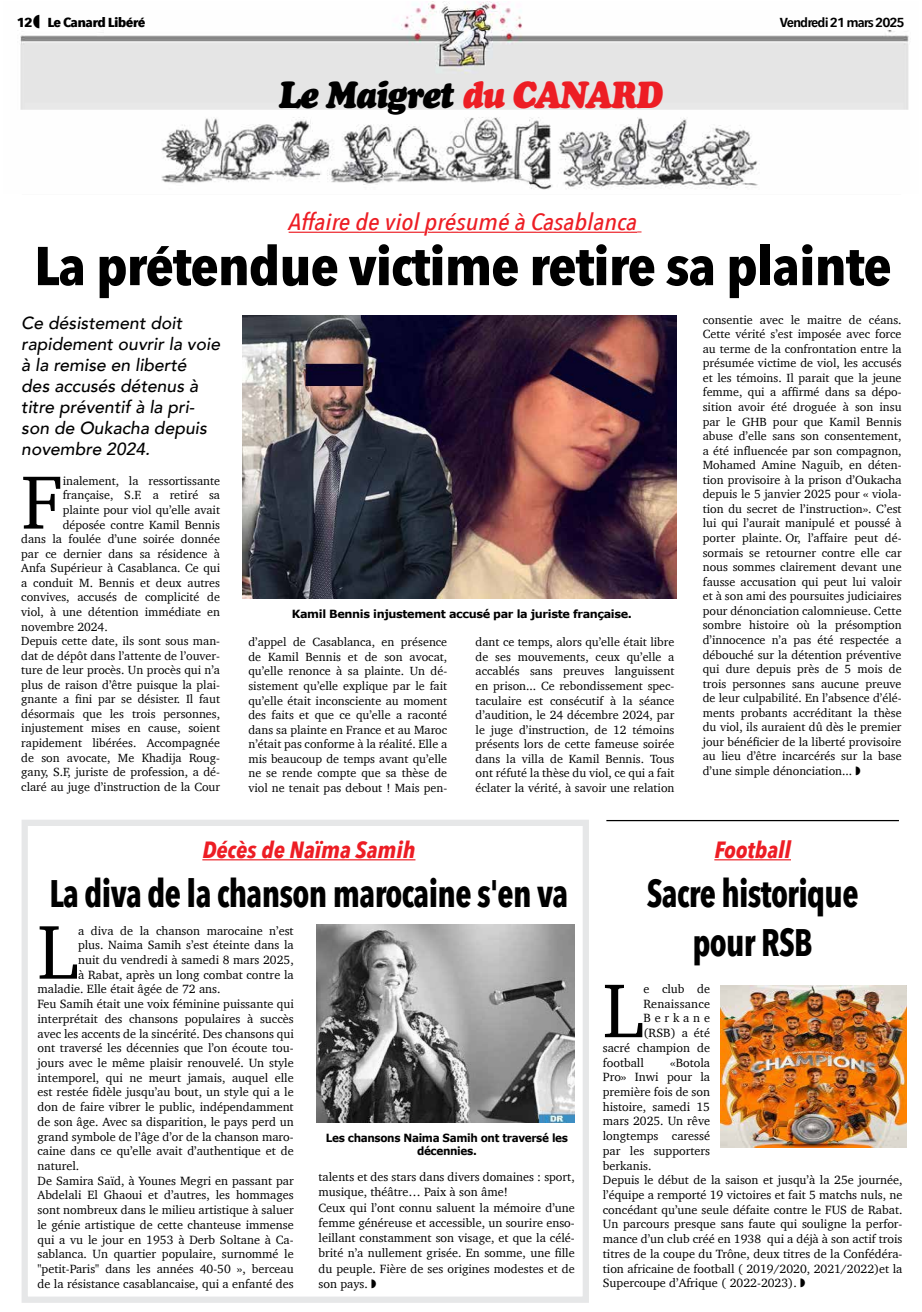
<style>
.page{position:relative;width:922px;height:1312px;background:#fff}
.page>*{position:absolute;margin:0;border:0;box-sizing:border-box;transform-origin:0 0}
.t1{font:78px "Charter";color:#000}
.t2{font:77.12px "Charter";color:#000}
.t3{font:700 54px "Avenir Next Condensed";letter-spacing:-.02em;color:#000;scale:1.11 1}
.t4{font:700 38.25px/48.8px "Avenir Next Condensed";letter-spacing:-.02em;color:#000;text-align:center;scale:.89 1}
.t5{font:italic 37.5px "Cooper Black Std";letter-spacing:-.04em;color:#000;scale:.9 1}
.t6{font:italic 500 23.5px "Avenir Next Condensed";color:#ed1d24;scale:1.15 1}
.t7{font:italic 700 23.5px "Avenir Next Condensed";color:#ed1d24}
.t8{font:italic 500 17.5px/21px "Avenir";color:#000}
.t9{font:600 13px "Avenir Next Condensed";letter-spacing:-.06em;color:#000;scale:1.25 1}
.t10{font:700 13px "Avenir Next Condensed";letter-spacing:-.04em;color:#000;scale:1.25 1}
.t11{font:12.25px/14.8px "Charter";color:#000}
.t12{font:12.25px "Charter";letter-spacing:.315em;color:#000}
.t13{font:12.12px/14.5px "Charter";color:#000;text-align:justify}
.t14{font:700 11.25px "Verdana";letter-spacing:-.03em;color:#000}
.t15{font:700 11.25px/13.5px "Verdana";letter-spacing:-.03em;color:#000;text-align:center;scale:.93 1}
.s1{color:#ed1d24}
</style>
<div class="page">
<hr style="left:22px;top:193px;width:879px;height:1px;background:#bcbec0">
<img style="left:20px;top:2px;width:889px;height:188px">
<div style="left:22px;top:819px;width:566px;height:483px;border:6px solid #e6e7e8"></div>
<hr style="left:202px;top:859px;width:213px;height:1px;background:#ed1d24">
<hr style="left:714px;top:859px;width:76px;height:1px;background:#ed1d24">
<img style="left:317px;top:924px;width:257px;height:198px">
<svg style="left:288px;top:231px;width:354px;height:2px"></svg>
<img style="left:242px;top:315px;width:434px;height:284px">
<hr style="left:606px;top:819px;width:292px;height:2px;background:#000">
<img style="left:720px;top:985px;width:185px;height:161px">
<svg style="left:33px;top:15px;width:6px;height:13px"></svg>
<p class="t10" style="left:17px;top:14px;width:104px">12 Le Canard Libéré</p>
<p class="t9" style="left:779px;top:11px;width:101px">Vendredi 21 mars 2025</p>
<h3 class="t5" style="left:278px;top:72px;width:428px">Le Maigret <span class="s1">du CANARD</span></h3>
<h3 class="t6" style="left:288px;top:208px;width:304px">Affaire de viol présumé à Casablanca</h3>
<h3 class="t3" style="left:34px;top:233px;width:773px">La prétendue victime retire sa plainte</h3>
<h3 class="t8" style="left:21px;top:313px;width:200px">Ce désistement doit rapidement ouvrir la voie à la remise en liberté<br>des accusés détenus à titre préventif à la pri&shy;son de Oukacha depuis novembre 2024.</h3>
<h2 class="t2" style="left:21px;top:435px;width:43px">F</h2>
<p class="t13" style="left:63px;top:473px;width:159px">inalement, la ressortissante</p>
<p class="t13" style="left:63px;top:488px;width:159px">française, S.F. a retiré sa</p>
<p class="t13" style="left:63px;top:502px;width:159px">plainte pour viol qu’elle avait</p>
<p class="t13" style="left:63px;top:517px;width:159px">déposée contre Kamil Bennis</p>
<p class="t13" style="left:21px;top:531px;width:200px">dans la foulée d’une soirée donnée</p>
<p class="t13" style="left:21px;top:546px;width:200px">par ce dernier dans sa résidence à</p>
<p class="t13" style="left:21px;top:560px;width:200px">Anfa Supérieur à Casablanca. Ce qui</p>
<p class="t13" style="left:21px;top:575px;width:200px">a conduit M. Bennis et deux autres</p>
<p class="t13" style="left:21px;top:589px;width:200px">convives, accusés de complicité de</p>
<p class="t13" style="left:21px;top:604px;width:200px">viol, à une détention immédiate en</p>
<p class="t13" style="left:21px;top:619px;width:88px">novembre 2024.</p>
<p class="t13" style="left:21px;top:633px;width:200px">Depuis cette date, ils sont sous man-</p>
<p class="t13" style="left:21px;top:648px;width:200px">dat de dépôt dans l’attente de l’ouver-</p>
<p class="t13" style="left:21px;top:662px;width:200px">ture de leur procès. Un procès qui n’a</p>
<p class="t13" style="left:21px;top:677px;width:200px">plus de raison d’être puisque la plai-</p>
<p class="t13" style="left:21px;top:691px;width:200px">gnante a fini par se désister. Il faut</p>
<p class="t13" style="left:21px;top:706px;width:200px">désormais que les trois personnes,</p>
<p class="t13" style="left:21px;top:720px;width:200px">injustement mises en cause, soient</p>
<p class="t13" style="left:21px;top:735px;width:200px">rapidement libérées. Accompagnée</p>
<p class="t13" style="left:21px;top:749px;width:200px">de son avocate, Me Khadija Roug-</p>
<p class="t13" style="left:21px;top:764px;width:200px">gany, S.F, juriste de profession, a dé-</p>
<p class="t13" style="left:21px;top:779px;width:200px">claré au juge d’instruction de la Cour</p>
<p class="t14" style="left:292px;top:606px;width:341px">Kamil Bennis injustement accusé par la juriste française.</p>
<p class="t13" style="left:248px;top:634px;width:200px">d’appel de Casablanca, en présence de Kamil Bennis et de son avocat, qu’elle renonce à sa plainte. Un dé&shy;sistement qu’elle explique par le fait qu’elle était inconsciente au moment des faits et que ce qu’elle a raconté dans sa plainte en France et au Maroc n’était pas conforme à la réalité. Elle a mis beaucoup de temps avant qu’elle ne se rende compte que sa thèse de viol ne tenait pas debout ! Mais pen-</p>
<p class="t13" style="left:475px;top:634px;width:200px">dant ce temps, alors qu’elle était libre de ses mouvements, ceux qu’elle a accablés sans preuves languissent en prison... Ce rebondissement spec&shy;taculaire est consécutif à la séance d’audition, le 24 décembre 2024, par le juge d’instruction, de 12 témoins présents lors de cette fameuse soirée dans la villa de Kamil Bennis. Tous ont réfuté la thèse du viol, ce qui a fait éclater la vérité, à savoir une relation</p>
<p class="t13" style="left:702px;top:312px;width:200px">consentie avec le maitre de céans.<br>Cette vérité s’est imposée avec force au terme de la confrontation entre la présumée victime de viol, les accusés et les témoins. Il parait que la jeune femme, qui a affirmé dans sa dépo&shy;sition avoir été droguée à son insu par le GHB pour que Kamil Bennis abuse d’elle sans son consentement, a été influencée par son compagnon, Mohamed Amine Naguib, en déten&shy;tion provisoire à la prison d’Oukacha depuis le 5 janvier 2025 pour « viola&shy;tion du secret de l’instruction». C’est lui qui l’aurait manipulé et poussé à porter plainte. Or, l’affaire peut dé&shy;sormais se retourner contre elle car nous sommes clairement devant une fausse accusation qui peut lui valoir et à son ami des poursuites judiciaires pour dénonciation calomnieuse. Cette sombre histoire où la présomption d’innocence n’a pas été respectée a débouché sur la détention préventive qui dure depuis près de 5 mois de trois personnes sans aucune preuve de leur culpabilité. En l’absence d’élé&shy;ments probants accréditant la thèse du viol, ils auraient dû dès le premier jour bénéficier de la liberté provisoire au lieu d’être incarcérés sur la base d’une simple dénonciation...</p>
<h3 class="t7" style="left:202px;top:835px;width:214px">Décès de Naïma Samih</h3>
<h3 class="t4" style="left:49px;top:868px;width:584px">La diva de la chanson marocaine s'en va</h3>
<h1 class="t1" style="left:38px;top:884px;width:42px">L</h1>
<p class="t11" style="left:78px;top:922px;width:217px">a diva de la chanson marocaine n’est</p>
<p class="t11" style="left:78px;top:937px;width:217px">plus. Naima Samih s’est éteinte dans la</p>
<p class="t11" style="left:78px;top:952px;width:217px">nuit du vendredi à samedi 8 mars 2025,</p>
<p class="t11" style="left:78px;top:966px;width:217px">à Rabat, après un long combat contre la</p>
<p class="t11" style="left:38px;top:981px;width:184px">maladie. Elle était âgée de 72 ans.</p>
<p class="t11" style="left:38px;top:996px;width:258px">Feu Samih était une voix féminine puissante qui</p>
<p class="t11" style="left:38px;top:1010px;width:258px">interprétait des chansons populaires à succès</p>
<p class="t11" style="left:38px;top:1025px;width:258px">avec les accents de la sincérité. Des chansons qui</p>
<p class="t11" style="left:38px;top:1040px;width:258px">ont traversé les décennies que l’on écoute tou-</p>
<p class="t11" style="left:38px;top:1054px;width:258px">jours avec le même plaisir renouvelé. Un style</p>
<p class="t11" style="left:38px;top:1069px;width:258px">intemporel, qui ne meurt jamais, auquel elle</p>
<p class="t11" style="left:38px;top:1084px;width:257px">est restée fidèle jusqu’au bout, un style qui a le</p>
<p class="t11" style="left:38px;top:1099px;width:258px">don de faire vibrer le public, indépendamment</p>
<p class="t11" style="left:38px;top:1113px;width:258px">de son âge. Avec sa disparition, le pays perd un</p>
<p class="t11" style="left:38px;top:1128px;width:258px">grand symbole de l’âge d’or de la chanson maro-</p>
<p class="t11" style="left:38px;top:1143px;width:258px">caine dans ce qu’elle avait d’authentique et de</p>
<p class="t11" style="left:38px;top:1157px;width:43px">naturel.</p>
<p class="t11" style="left:38px;top:1172px;width:258px">De Samira Saïd, à Younes Megri en passant par</p>
<p class="t11" style="left:38px;top:1187px;width:258px">Abdelali El Ghaoui et d’autres, les hommages</p>
<p class="t11" style="left:38px;top:1202px;width:258px">sont nombreux dans le milieu artistique à saluer</p>
<p class="t11" style="left:38px;top:1216px;width:258px">le génie artistique de cette chanteuse immense</p>
<p class="t11" style="left:38px;top:1231px;width:258px">qui a vu le jour en 1953 à Derb Soltane à Ca-</p>
<p class="t11" style="left:38px;top:1246px;width:258px">sablanca. Un quartier populaire, surnommé le</p>
<p class="t11" style="left:38px;top:1260px;width:258px">"petit-Paris" dans les années 40-50 », berceau</p>
<p class="t11" style="left:38px;top:1275px;width:258px">de la résistance casablancaise, qui a enfanté des</p>
<p class="t15" style="left:326px;top:1130px;width:262px">Les chansons Naima Samih ont traversé les décennies.</p>
<p class="t11" style="left:318px;top:1168px;width:258px;line-height:15.2px">talents et des stars dans divers domaines : sport, musique, théâtre… Paix à son âme!<br>Ceux qui l’ont connu saluent la mémoire d’une femme généreuse et accessible, un sourire enso&shy;leillant constamment son visage, et que la célé&shy;brité n’a nullement grisée. En somme, une fille du peuple. Fière de ses origines modestes et de son pays.</p>
<h3 class="t7" style="left:714px;top:835px;width:78px">Football</h3>
<h3 class="t4" style="left:646px;top:868px;width:239px">Sacre historique pour RSB</h3>
<h1 class="t1" style="left:602px;top:943px;width:42px">L</h1>
<p class="t11" style="left:643px;top:981px;width:68px">e club de</p>
<p class="t11" style="left:643px;top:995px;width:68px">Renaissance</p>
<p class="t12" style="left:643px;top:1007px;width:68px">Berkane</p>
<p class="t11" style="left:643px;top:1025px;width:68px">(RSB) a été</p>
<p class="t11" style="left:602px;top:1039px;width:109px">sacré champion de</p>
<p class="t11" style="left:602px;top:1054px;width:42px">football</p>
<p class="t11" style="left:602px;top:1054px;width:301px;text-indent:67px">«Botola<br>Pro» Inwi pour la<br>première fois de son<br>histoire, samedi 15<br>mars 2025. Un rêve<br>longtemps caressé<br>par les supporters<br>berkanis.<br>Depuis le début de la saison et jusqu’à la 25e journée, l’équipe a remporté 19 victoires et fait 5 matchs nuls, ne concédant qu’une seule défaite contre le FUS de Rabat.<br>Un parcours presque sans faute qui souligne la perfor&shy;mance d’un club créé en 1938 qui a déjà à son actif trois titres de la coupe du Trône, deux titres de la Confédéra&shy;tion africaine de football ( 2019/2020, 2021/2022)et la Supercoupe d’Afrique ( 2022-2023).</p>
</div>
